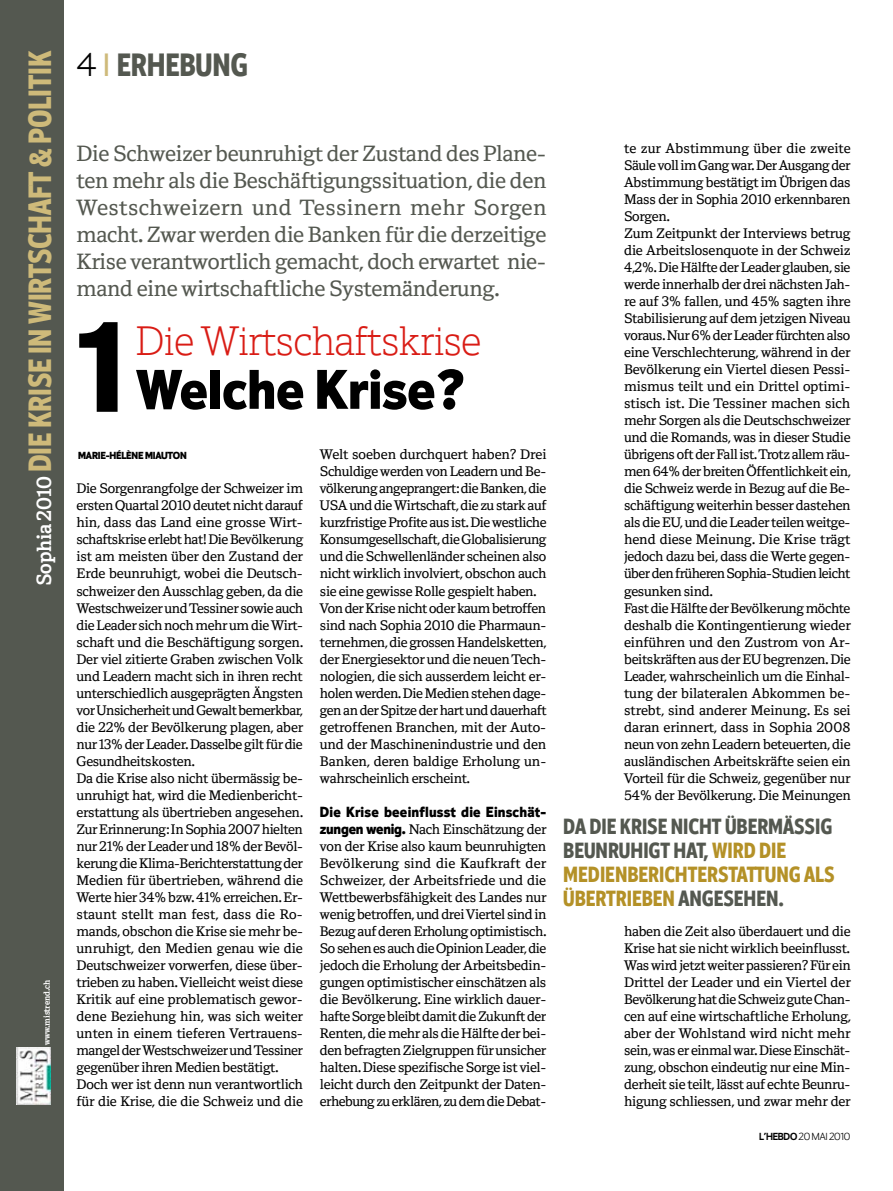
<style>
.page{position:relative;width:893px;height:1191px;background:#fff}
.page>*{position:absolute;margin:0;border:0;box-sizing:border-box;transform-origin:0 0}
.t1{font:900 134.55px "Hebdo Sans";color:#000}
.t2{font:900 57px "Hebdo Sans";color:#000}
.t3{font:300 42px "Hebdo Egyptian";color:#d91c15}
.t4{font:700 33px "Hebdo Sans Cond";letter-spacing:-.005em;color:#ceba7a}
.t5{font:700 33px "Hebdo Sans Cond";letter-spacing:-.005em;color:#545850}
.t6{font:22.5px/27px "Hebdo Text";letter-spacing:-.005em;color:#545850;text-align:justify}
.t7{font:700 22.5px/24px "Hebdo Sans Cond";color:#545850}
.t8{font:900 15px "Hebdo Sans";letter-spacing:.01em;color:#000}
.t9{font:14.1px/17px "Hebdo Text";letter-spacing:-.015em;color:#000}
.t10{font:900 10.5px "Hebdo Sans";letter-spacing:-.015em;color:#000}
.t11{font:300 10.5px "Hebdo Sans";letter-spacing:-.02em;color:#000}
.t12{font:700 9px "Hebdo Egyptian";color:#fff}
.s1{font-family:"Hebdo Egyptian";font-size:21px;color:#fff}
.s2{font-family:"Hebdo Sans";font-weight:500;color:#ceba7a}
.s3{font-family:"Hebdo Sans";font-weight:900;font-size:15px}
.s4{color:#b49127}
.s5{font-weight:700}
</style>
<div class="page">
<div style="left:0;top:0;width:64px;height:1191px;background:#545850"></div>
<img style="left:16px;top:1047px;width:34px;height:57px">
<h3 class="t4" style="left:22px;top:585px;width:534px;rotate:-90deg"><span class="s1">Sophia 2010</span> DIE KRISE IN WIRTSCHAFT &amp; POLITIK</h3>
<p class="t12" style="left:42px;top:1045px;width:66px;rotate:-90deg">www.mistrend.ch</p>
<h3 class="t5" style="left:95px;top:47px;width:154px"><span class="s2">∑</span>ERHEBUNG</h3>
<p class="t6" style="left:77px;top:141px;width:471px">Die Schweizer beunruhigt der Zustand des Plane&shy;ten mehr als die Beschäftigungssituation, die den Westschweizern und Tessinern mehr Sorgen macht. Zwar werden die Banken für die derzeitige Krise verantwortlich gemacht, doch erwartet nie&shy;mand eine wirtschaftliche Systemänderung.</p>
<h1 class="t1" style="left:77px;top:287px;width:51px">1</h1>
<h3 class="t3" style="left:136px;top:318px;width:346px">Die Wirtschaftskrise</h3>
<h2 class="t2" style="left:136px;top:356px;width:329px">Welche Krise?</h2>
<p class="t10" style="left:78px;top:449px;width:110px">marie-hélène miauton</p>
<p class="t9" style="left:77px;top:481px;width:228px">Die Sorgenrangfolge der Schweizer im ersten Quartal 2010 deutet nicht darauf hin, dass das Land eine grosse Wirt&shy;schaftskrise erlebt hat! Die Bevölkerung ist am meisten über den Zustand der Erde beunruhigt, wobei die Deutsch&shy;schweizer den Ausschlag geben, da die Westschweizer und Tessiner sowie auch die Leader sich noch mehr um die Wirt&shy;schaft und die Beschäftigung sorgen.<br>Der viel zitierte Graben zwischen Volk und Leadern macht sich in ihren recht unterschiedlich ausgeprägten Ängsten vor Unsicherheit und Gewalt bemerkbar, die 22% der Bevölkerung plagen, aber nur 13% der Leader. Dasselbe gilt für die Gesundheitskosten.<br>Da die Krise also nicht übermässig be&shy;unruhigt hat, wird die Medienbericht&shy;erstattung als übertrieben angesehen.<br>Zur Erinnerung: In Sophia 2007 hielten nur 21% der Leader und 18% der Bevöl&shy;kerung die Klima-Berichterstattung der Medien für übertrieben, während die Werte hier 34% bzw. 41% erreichen. Er&shy;staunt stellt man fest, dass die Ro&shy;mands, obschon die Krise sie mehr be&shy;unruhigt, den Medien genau wie die Deutschweizer vorwerfen, diese über&shy;trieben zu haben. Vielleicht weist diese Kritik auf eine problematisch gewor&shy;dene Beziehung hin, was sich weiter unten in einem tieferen Vertrauens&shy;mangel der Westschweizer und Tessiner gegenüber ihren Medien bestätigt.<br>Doch wer ist denn nun verantwortlich für die Krise, die die Schweiz und die</p>
<p class="t9" style="left:320px;top:447px;width:228px">Welt soeben durchquert haben? Drei Schuldige werden von Leadern und Be&shy;völkerung angeprangert: die Banken, die USA und die Wirtschaft, die zu stark auf kurzfristige Profite aus ist. Die westliche Konsumgesellschaft, die Globalisierung und die Schwellenländer scheinen also nicht wirklich involviert, obschon auch sie eine gewisse Rolle gespielt haben.<br>Von der Krise nicht oder kaum betroffen sind nach Sophia 2010 die Pharmaun&shy;ternehmen, die grossen Handelsketten, der Energiesektor und die neuen Tech&shy;nologien, die sich ausserdem leicht er&shy;holen werden. Die Medien stehen dage&shy;gen an der Spitze der hart und dauerhaft getroffenen Branchen, mit der Auto&shy;und der Maschinenindustrie und den Banken, deren baldige Erholung un&shy;wahrscheinlich erscheint.</p>
<p class="t8" style="left:320px;top:802px;width:228px">Die Krise beeinflusst die Einschät-</p>
<p class="t9" style="left:320px;top:821px;width:228px;text-align:justify"><span class="s3">zungen wenig.</span> Nach Einschätzung der von der Krise also kaum beunruhigten Bevölkerung sind die Kaufkraft der Schweizer, der Arbeitsfriede und die Wettbewerbsfähigkeit des Landes nur wenig betroffen, und drei Viertel sind in Bezug auf deren Erholung optimistisch.<br>So sehen es auch die Opinion Leader, die jedoch die Erholung der Arbeitsbedin&shy;gungen optimistischer einschätzen als die Bevölkerung. Eine wirklich dauer&shy;hafte Sorge bleibt damit die Zukunft der Renten, die mehr als die Hälfte der bei&shy;den befragten Zielgruppen für unsicher halten. Diese spezifische Sorge ist viel&shy;leicht durch den Zeitpunkt der Daten&shy;erhebung zu erklären, zu dem die Debat-</p>
<p class="t9" style="left:624px;top:141px;width:228px">te zur Abstimmung über die zweite Säule voll im Gang war. Der Ausgang der Abstimmung bestätigt im Übrigen das Mass der in Sophia 2010 erkennbaren Sorgen.<br>Zum Zeitpunkt der Interviews betrug die Arbeitslosenquote in der Schweiz 4,2%. Die Hälfte der Leader glauben, sie werde innerhalb der drei nächsten Jah&shy;re auf 3% fallen, und 45% sagten ihre Stabilisierung auf dem jetzigen Niveau voraus. Nur 6% der Leader fürchten also eine Verschlechterung, während in der Bevölkerung ein Viertel diesen Pessi&shy;mismus teilt und ein Drittel optimi&shy;stisch ist. Die Tessiner machen sich mehr Sorgen als die Deutschschweizer und die Romands, was in dieser Studie übrigens oft der Fall ist. Trotz allem räu&shy;men 64% der breiten Öffentlichkeit ein, die Schweiz werde in Bezug auf die Be&shy;schäftigung weiterhin besser dastehen als die EU, und die Leader teilen weitge&shy;hend diese Meinung. Die Krise trägt jedoch dazu bei, dass die Werte gegen&shy;über den früheren Sophia-Studien leicht gesunken sind.<br>Fast die Hälfte der Bevölkerung möchte deshalb die Kontingentierung wieder einführen und den Zustrom von Ar&shy;beitskräften aus der EU begrenzen. Die Leader, wahrscheinlich um die Einhal&shy;tung der bilateralen Abkommen be&shy;strebt, sind anderer Meinung. Es sei daran erinnert, dass in Sophia 2008 neun von zehn Leadern beteuerten, die ausländischen Arbeitskräfte seien ein Vorteil für die Schweiz, gegenüber nur 54% der Bevölkerung. Die Meinungen</p>
<h3 class="t7" style="left:563px;top:816px;width:273px">DA DIE KRISE NICHT ÜBERMÄSSIG<br>BEUNRUHIGT HAT, <span class="s4">WIRD DIE<br>MEDIENBERICHTERSTATTUNG ALS<br>ÜBERTRIEBEN</span> ANGESEHEN.</h3>
<p class="t9" style="left:624px;top:923px;width:228px;text-align:justify">haben die Zeit also überdauert und die Krise hat sie nicht wirklich beeinflusst.<br>Was wird jetzt weiter passieren? Für ein Drittel der Leader und ein Viertel der Bevölkerung hat die Schweiz gute Chan&shy;cen auf eine wirtschaftliche Erholung, aber der Wohlstand wird nicht mehr sein, was er einmal war. Diese Einschät&shy;zung, obschon eindeutig nur eine Min&shy;derheit sie teilt, lässt auf echte Beunru&shy;higung schliessen, und zwar mehr der</p>
<p class="t11" style="left:759px;top:1130px;width:93px"><span class="s5">L’Hebdo</span>20 mai 2010</p>
</div>
